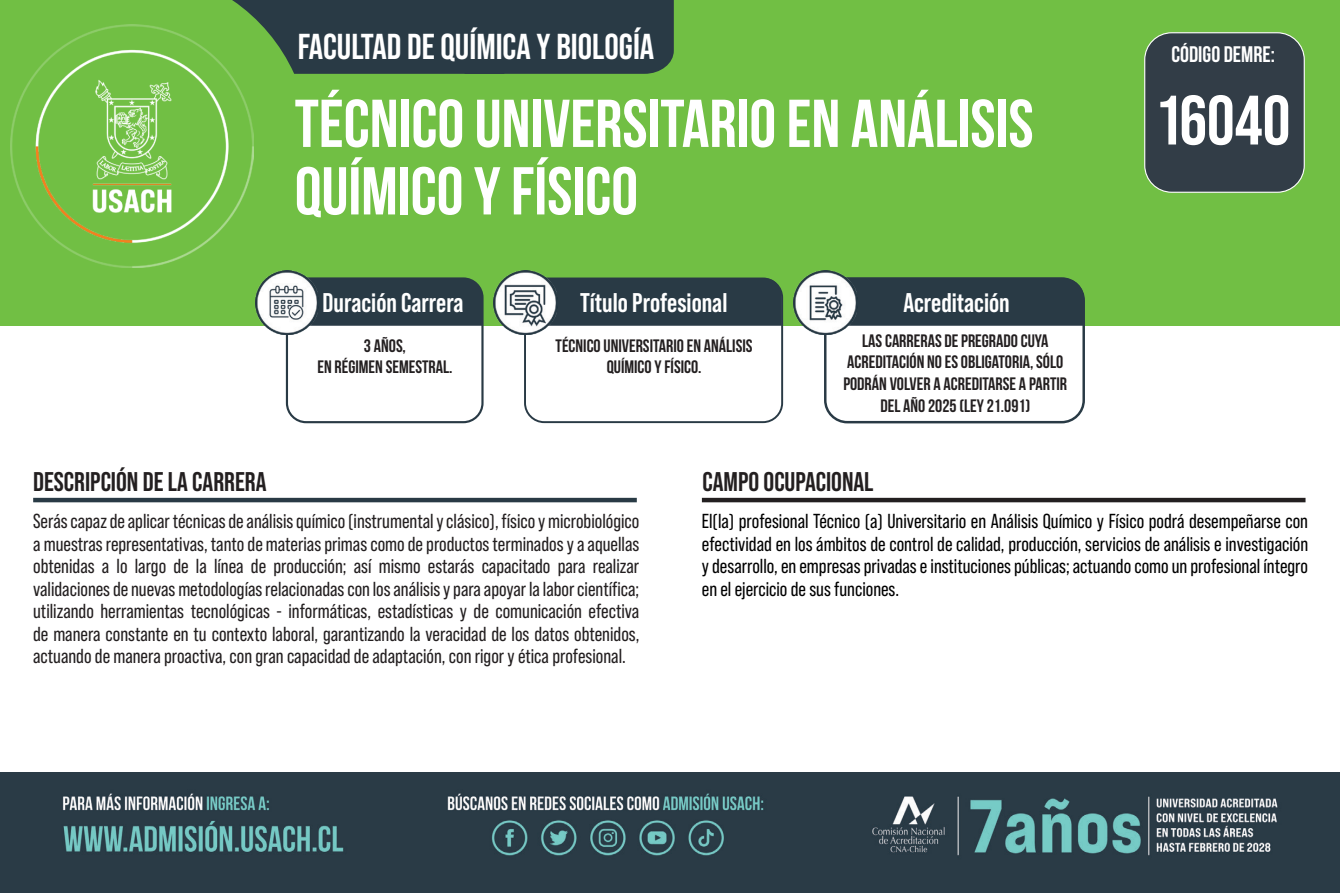
<style>
.page{position:relative;width:1340px;height:893px;background:#fff}
.page>*{position:absolute;margin:0;border:0;box-sizing:border-box;transform-origin:0 0}
.t1{font:700 69.75px "Bebas Neue Pro";color:#fff}
.t2{font:700 67.5px/67.5px "Bebas Neue";color:#fff}
.t3{font:700 36px "Bebas Neue Pro";color:#fff}
.t4{font:700 27px "Bebas Neue Pro";color:#fff}
.t5{font:700 27px "Bebas Neue Pro";color:#231f20}
.t6{font:700 22.5px "Bebas Neue";color:#fff}
.t7{font:20.25px/22.5px "Bebas Neue Pro";color:#231f20;text-align:justify}
.t8{font:20.25px/22.5px "Bebas Neue Pro";color:#000;text-align:justify}
.t9{font:18px/21.6px "Bebas Neue";color:#231f20;text-align:center}
</style>
<div class="page">
<div style="left:0;top:0;width:1339px;height:325px;background:#71bf44"></div>
<svg style="left:124px;top:0;width:550px;height:74px;background:#324b44"></svg>
<hr style="left:33px;top:498px;width:604px;height:4px;background:#293a45">
<hr style="left:702px;top:498px;width:603px;height:4px;background:#231f20">
<img style="left:0;top:773px;width:1339px;height:120px">
<div style="left:286px;top:277px;width:197px;height:146px;border:2px solid #293a45;border-radius:19px"></div>
<div style="left:319px;top:279px;width:163px;height:47px;background:#293a45"></div>
<img style="left:255px;top:270px;width:64px;height:64px">
<div style="left:524px;top:278px;width:259px;height:145px;border:2px solid #293a45;border-radius:19px"></div>
<div style="left:557px;top:279px;width:224px;height:47px;background:#293a45"></div>
<div style="left:824px;top:277px;width:260px;height:146px;border:2px solid #293a45;border-radius:22px"></div>
<div style="left:857px;top:279px;width:226px;height:47px;background:#293a45"></div>
<img style="left:493px;top:270px;width:64px;height:64px">
<img style="left:793px;top:270px;width:64px;height:64px">
<img style="left:11px;top:25px;width:243px;height:243px">
<div style="left:1144px;top:33px;width:160px;height:159px;background:#323d47;border-radius:27px"></div>
<div style="left:1144px;top:32px;width:160px;height:161px;border:1px solid #fff;border-radius:27px"></div>
<p class="t3" style="left:298px;top:26px;width:358px">FACULTAD DE QUÍMICA Y BIOLOGÍA</p>
<p class="t2" style="left:295px;top:89px;width:740px">TÉCNICO UNIVERSITARIO EN ANÁLISIS<br>QUÍMICO Y FÍSICO</p>
<h3 class="t4" style="left:322px;top:287px;width:142px">Duración Carrera</h3>
<p class="t9" style="left:364px;top:334px;width:44px">3 AÑOS,</p>
<p class="t9" style="left:317px;top:356px;width:137px">EN RÉGIMEN SEMESTRAL.</p>
<h3 class="t4" style="left:580px;top:287px;width:149px">Título Profesional</h3>
<h3 class="t4" style="left:903px;top:287px;width:108px">Acreditación</h3>
<p class="t9" style="left:555px;top:334px;width:198px">TÉCNICO UNIVERSITARIO EN ANÁLISIS<br>QUÍMICO Y FÍSICO.</p>
<p class="t9" style="left:843px;top:330px;width:225px">LAS CARRERAS DE PREGRADO CUYA<br>ACREDITACIÓN NO ES OBLIGATORIA, SÓLO<br>PODRÁN VOLVER A ACREDITARSE A PARTIR<br>DEL AÑO 2025 (LEY 21.091)</p>
<p class="t5" style="left:33px;top:466px;width:235px">DESCRIPCIÓN DE LA CARRERA</p>
<p class="t5" style="left:702px;top:466px;width:173px">CAMPO OCUPACIONAL</p>
<p class="t6" style="left:1171px;top:41px;width:105px">CÓDIGO DEMRE:</p>
<p class="t1" style="left:1159px;top:80px;width:133px">16040</p>
<p class="t7" style="left:33px;top:510px;width:607px">Serás capaz de aplicar técnicas de análisis químico (instrumental y clásico), físico y microbiológico a muestras representativas, tanto de materias primas como de productos terminados y a aquellas obtenidas a lo largo de la línea de producción; así mismo estarás capacitado para realizar validaciones de nuevas metodologías relacionadas con los análisis y para apoyar la labor científica; utilizando herramientas tecnológicas - informáticas, estadísticas y de comunicación efectiva de manera constante en tu contexto laboral, garantizando la veracidad de los datos obtenidos, actuando de manera proactiva, con gran capacidad de adaptación, con rigor y ética profesional.</p>
<p class="t8" style="left:702px;top:510px;width:607px">El(la) profesional Técnico (a) Universitario en Análisis Químico y Físico podrá desempeñarse con efectividad en los ámbitos de control de calidad, producción, servicios de análisis e investigación y desarrollo, en empresas privadas e instituciones públicas; actuando como un profesional íntegro en el ejercicio de sus funciones.</p>
</div>
